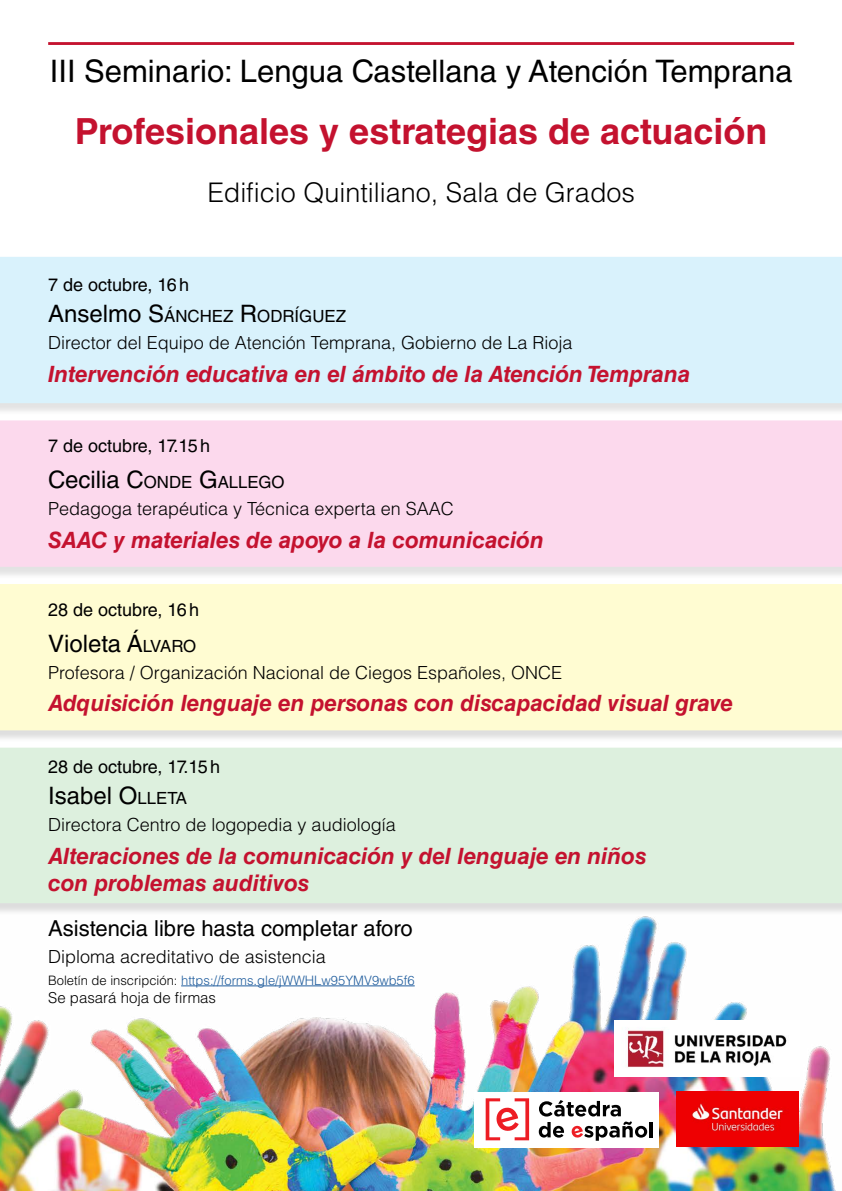
<style>
.page{position:relative;width:842px;height:1191px;background:#fff}
.page>*{position:absolute;margin:0;border:0;box-sizing:border-box;transform-origin:0 0}
.t1{font:700 36px "Helvetica LT Std";color:#c4122f}
.t2{font:31px "Helvetica LT Std";color:#000}
.t3{font:300 27px "Helvetica LT Std";color:#000}
.t4{font:24px "Helvetica LT Std";color:#000}
.t5{font:italic 700 22.5px/27px "Helvetica LT Std";color:#c4122f}
.t6{font:22px "Helvetica LT Std";color:#000}
.t7{font:300 18px "Helvetica LT Std";color:#000}
.t8{font:18px "Helvetica LT Std";color:#000}
.t9{font:16.8px "Helvetica LT Std";color:#000}
.t10{font:300 15px "Helvetica LT Std";color:#000}
.t11{font:300 13px "Helvetica LT Std";color:#215e9e}
.s1{font-size:24px}
.s2{font-style:inherit}
.s3{font-size:16.8px}
.s4{color:#000}
</style>
<div class="page">
<img style="left:0;top:916px;width:836px;height:275px">
<hr style="left:48px;top:42px;width:746px;height:3px;background:#c4122f">
<div style="left:0;top:258px;width:842px;height:158px;background:#000;opacity:.75"></div>
<div style="left:0;top:257px;width:842px;height:146px;background:#d9f2fc"></div>
<div style="left:0;top:421px;width:842px;height:158px;background:#000;opacity:.75"></div>
<div style="left:0;top:420px;width:842px;height:147px;background:#fcd9ed"></div>
<img style="left:614px;top:1020px;width:185px;height:56px">
<div style="left:474px;top:1091px;width:185px;height:56px;background:#fff"></div>
<svg style="left:539px;top:1100px;width:108px;height:40px"></svg>
<hr style="left:650px;top:1122px;width:3px;height:15px;background:#000">
<svg style="left:486px;top:1098px;width:43px;height:42px"></svg>
<hr style="left:181px;top:985px;width:234px;height:1px;background:#215e9e">
<div style="left:0;top:585px;width:842px;height:158px;background:#000;opacity:.75"></div>
<div style="left:0;top:584px;width:842px;height:146px;background:#fffcd2"></div>
<div style="left:0;top:749px;width:842px;height:167px;background:#000;opacity:.75"></div>
<div style="left:0;top:747px;width:842px;height:156px;background:#ddf0de"></div>
<img style="left:676px;top:1091px;width:123px;height:55px">
<p class="t2" style="left:50px;top:53px;width:744px">III Seminario: Lengua Castellana y Atención Temprana</p>
<p class="t1" style="left:75px;top:109px;width:694px">Profesionales y estrategias de actuación</p>
<p class="t3" style="left:207px;top:175px;width:429px">Edificio Quintiliano, Sala de Grados</p>
<p class="t8" style="left:48px;top:274px;width:142px">7 de octubre, 16h</p>
<p class="t9" style="left:48px;top:307px;width:299px"><span class="s1">Anselmo</span> <span class="s1">S</span>ÁNCHEZ <span class="s1">R</span>ODRÍGUEZ</p>
<p class="t7" style="left:48px;top:332px;width:526px">Director del Equipo de Atención Temprana, Gobierno de La Rioja</p>
<p class="t5" style="left:48px;top:360px;width:643px">Intervención educativa en el ámbito de la Atención Temprana</p>
<p class="t8" style="left:48px;top:435px;width:163px">7 de octubre, 17.15h</p>
<p class="t9" style="left:48px;top:472px;width:238px"><span class="s1">Cecilia</span> <span class="s1">C</span>ONDE <span class="s1">G</span>ALLEGO</p>
<p class="t7" style="left:48px;top:497px;width:407px">Pedagoga terapéutica y Técnica experta en SAAC</p>
<p class="t5" style="left:48px;top:526px;width:497px">SAAC y materiales de apoyo a la comunicación</p>
<p class="t8" style="left:48px;top:599px;width:153px">28 de octubre, 16h</p>
<p class="t4" style="left:48px;top:629px;width:150px">Violeta <span class="s2">Á</span><span class="s3">LVARO</span></p>
<p class="t7" style="left:48px;top:661px;width:515px">Profesora / Organización Nacional de Ciegos Españoles, ONCE</p>
<p class="t5" style="left:48px;top:689px;width:686px">Adquisición lenguaje en personas con discapacidad visual grave</p>
<p class="t8" style="left:48px;top:756px;width:173px">28 de octubre, 17.15h</p>
<p class="t4" style="left:48px;top:782px;width:140px">Isabel <span class="s2">O</span><span class="s3">LLETA</span></p>
<p class="t7" style="left:48px;top:813px;width:349px">Directora Centro de logopedia y audiología</p>
<p class="t5" style="left:48px;top:842px;width:600px">Alteraciones de la comunicación y del lenguaje en niños con problemas auditivos</p>
<p class="t6" style="left:48px;top:915px;width:366px">Asistencia libre hasta completar aforo</p>
<p class="t7" style="left:48px;top:945px;width:279px">Diploma acreditativo de asistencia</p>
<p class="t11" style="left:48px;top:971px;width:368px"><span class="s4">Boletín de inscripción:</span> https://forms.gle/jWWHLw95YMV9wb5f6</p>
<p class="t10" style="left:48px;top:988px;width:169px">Se pasará hoja de firmas</p>
</div>
